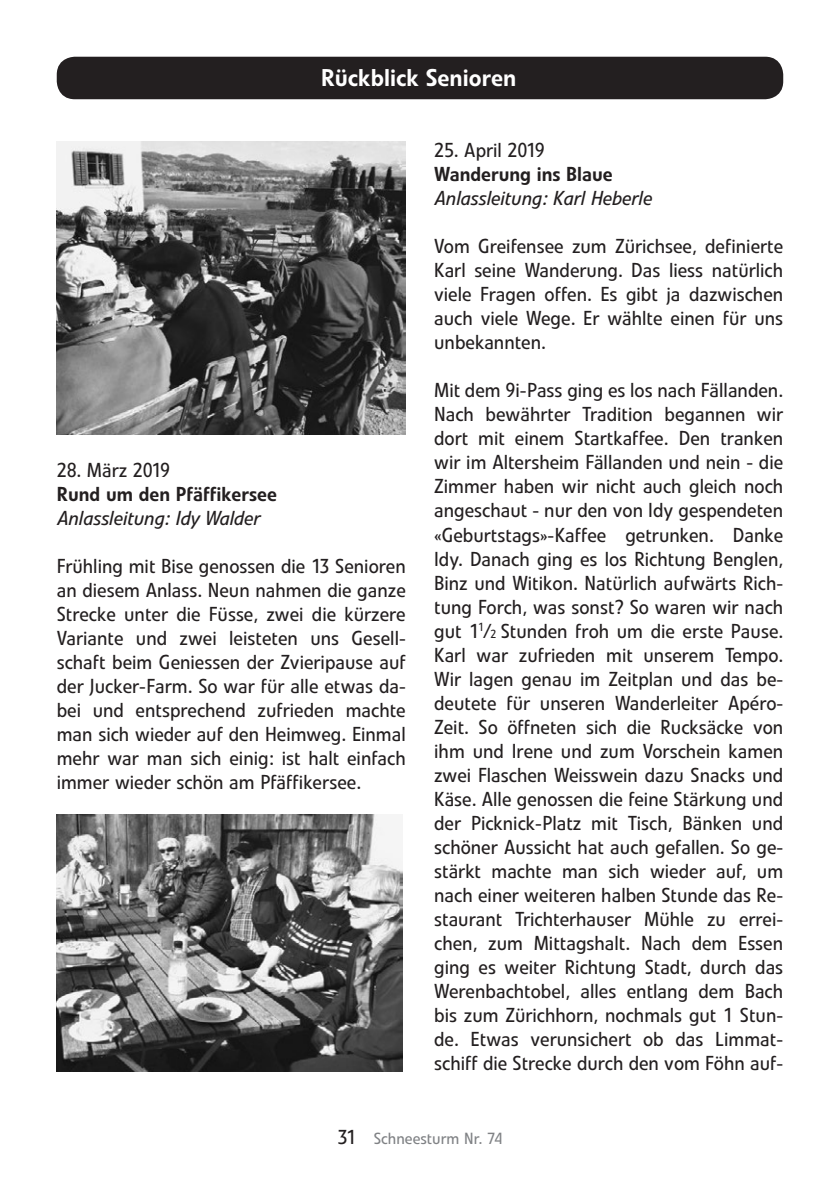
<style>
.page{position:relative;width:840px;height:1191px;background:#fff}
.page>*{position:absolute;margin:0;border:0;box-sizing:border-box;transform-origin:0 0}
.Titel{font:500 24px "Evo BQ";color:#fff}
.Grundschrift{font:20px/24px "Evo BQ";color:#231f20;text-align:justify}
.Grundschrift-2{font:italic 20px "Evo BQ";color:#231f20}
.GS_halbfett{font:500 20px "Evo BQ";color:#231f20}
.t1{font:16px "Evo BQ";color:#808285}
.s1{font-size:11.6px}
.s2{font-size:20px;color:#231f20}
</style>
<div class="page">
<div style="left:58px;top:58px;width:723px;height:40px;background:#231f20;border-radius:17px"></div>
<div style="left:57px;top:57px;width:725px;height:42px;border:2px solid #231f20;border-radius:17px"></div>
<img style="left:57px;top:814px;width:345px;height:257px">
<img style="left:57px;top:142px;width:348px;height:293px">
<p class="Titel" style="left:321px;top:63px;width:197px">Rückblick Senioren</p>
<p class="Grundschrift" style="left:57px;top:458px;width:115px">28. März 2019</p>
<p class="GS_halbfett" style="left:57px;top:482px;width:221px">Rund um den Pfäffikersee</p>
<p class="Grundschrift-2" style="left:57px;top:506px;width:204px">Anlassleitung: Idy Walder</p>
<p class="Grundschrift" style="left:57px;top:554px;width:350px">Frühling mit Bise genossen die 13 Senioren an diesem Anlass. Neun nahmen die ganze Strecke unter die Füsse, zwei die kürzere Variante und zwei leisteten uns Gesell&shy;schaft beim Geniessen der Zvieripause auf der Jucker-Farm. So war für alle etwas da&shy;bei und entsprechend zufrieden machte man sich wieder auf den Heimweg. Einmal mehr war man sich einig: ist halt einfach immer wieder schön am Pfäffikersee.</p>
<p class="Grundschrift" style="left:434px;top:139px;width:112px">25. April 2019</p>
<p class="GS_halbfett" style="left:434px;top:162px;width:180px">Wanderung ins Blaue</p>
<p class="Grundschrift-2" style="left:434px;top:187px;width:218px">Anlassleitung: Karl Heberle</p>
<p class="Grundschrift" style="left:434px;top:235px;width:350px">Vom Greifensee zum Zürichsee, definierte Karl seine Wanderung. Das liess natürlich viele Fragen offen. Es gibt ja dazwischen auch viele Wege. Er wählte einen für uns unbekannten.</p>
<p class="Grundschrift" style="left:434px;top:379px;width:350px">Mit dem 9i-Pass ging es los nach Fällanden.<br>Nach bewährter Tradition begannen wir dort mit einem Startkaffee. Den tranken wir im Altersheim Fällanden und nein - die Zimmer haben wir nicht auch gleich noch angeschaut - nur den von Idy gespendeten «Geburtstags»-Kaffee getrunken. Danke Idy. Danach ging es los Richtung Benglen, Binz und Witikon. Natürlich aufwärts Rich&shy;tung Forch, was sonst? So waren wir nach gut 1<sup>1</sup>/<span class="s1">2</span> Stunden froh um die erste Pause.<br>Karl war zufrieden mit unserem Tempo.<br>Wir lagen genau im Zeitplan und das be&shy;deutete für unseren Wanderleiter Apéro-Zeit. So öffneten sich die Rucksäcke von ihm und Irene und zum Vorschein kamen zwei Flaschen Weisswein dazu Snacks und Käse. Alle genossen die feine Stärkung und der Picknick-Platz mit Tisch, Bänken und schöner Aussicht hat auch gefallen. So ge&shy;stärkt machte man sich wieder auf, um nach einer weiteren halben Stunde das Re&shy;staurant Trichterhauser Mühle zu errei&shy;chen, zum Mittagshalt. Nach dem Essen ging es weiter Richtung Stadt, durch das Werenbachtobel, alles entlang dem Bach bis zum Zürichhorn, nochmals gut 1 Stun&shy;de. Etwas verunsichert ob das Limmat&shy;schiff die Strecke durch den vom Föhn auf-</p>
<p class="t1" style="left:337px;top:1128px;width:166px"><span class="s2">31</span> Schneesturm Nr. 74</p>
</div>
